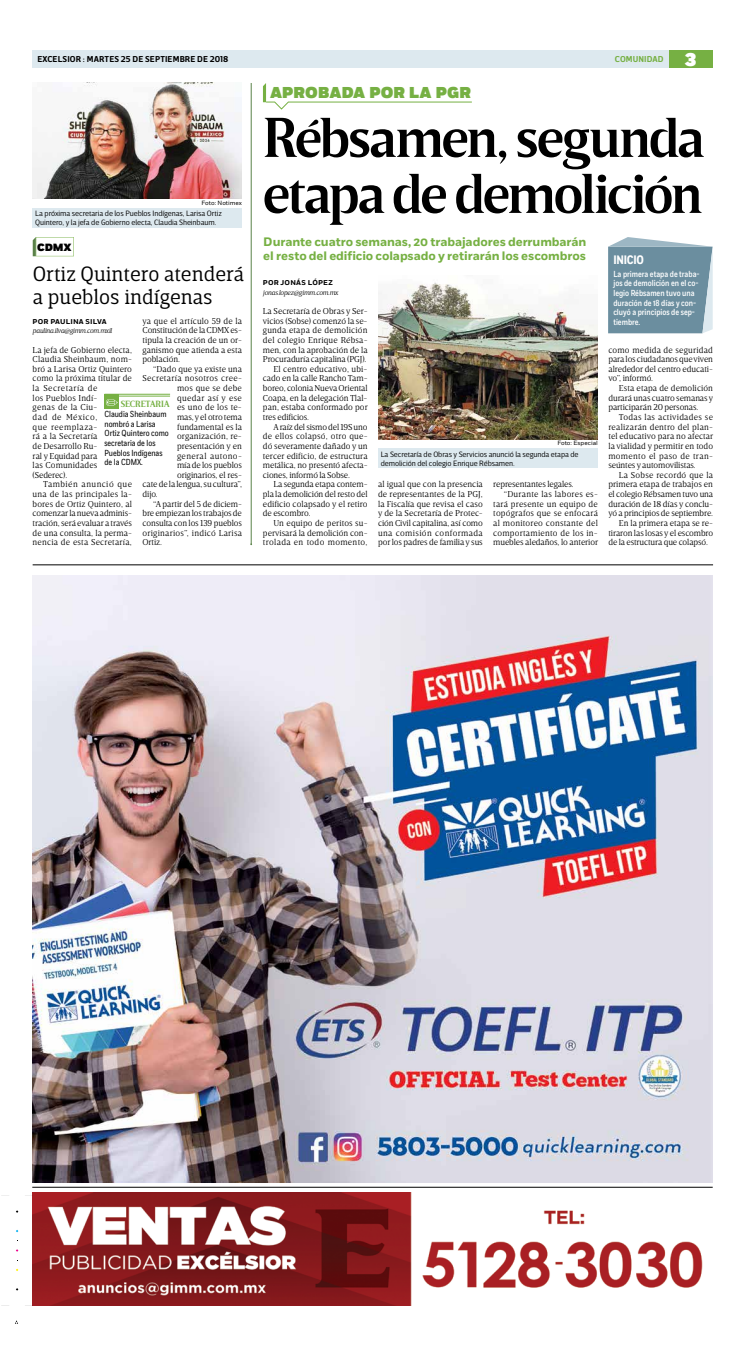
<style>
.page{position:relative;width:745px;height:1355px;background:#fff}
.page>*{position:absolute;margin:0;border:0;box-sizing:border-box;transform-origin:0 0}
.t1{font:600 54.25px/56px "Breve Title";letter-spacing:-.03em;color:#000}
.t2{font:300 21.18px/22.8px "Breve Slab Text";color:#000}
.t3{font:900 18.38px "Fort";color:#fff}
.t4{font:900 15.75px "Fort";letter-spacing:-.005em;color:#76b043}
.t5{font:700 12.25px/14px "Fort";letter-spacing:-.01em;color:#76b043}
.t6{font:700 12.25px "Fort Cond";letter-spacing:-.02em;color:#fff}
.t7{font:900 10.5px "Fort";color:#000}
.t8{font:300 8.75px/9.6px "Breve Text";color:#000;text-align:justify}
.t9{font:300 8.75px "Breve Text";letter-spacing:.025em;color:#000}
.t10{font:300 8.75px "Breve Text";letter-spacing:.02em;color:#000}
.t11{font:500 8.75px/9.6px "Fort Cond";color:#fff}
.t12{font:8.75px/9.6px "Fort Cond";color:#000}
.t13{font:600 8.75px "Breve Sans Text";letter-spacing:.01em;color:#000}
.t14{font:300 8.75px "Breve Text";letter-spacing:.035em;color:#000}
.t15{font:300 8.75px "Breve Text";letter-spacing:.03em;color:#000}
.t16{font:300 8.75px "Breve Text";letter-spacing:-.02em;color:#000}
.t17{font:300 8.75px "Breve Text";letter-spacing:.04em;color:#000}
.t18{font:600 8.75px "Breve Title";letter-spacing:-.015em;color:#76b043}
.t19{font:600 8.75px "Breve Sans Text";letter-spacing:.01em;color:#76b043}
.t20{font:300 7.88px/8.8px "Breve Sans Text";letter-spacing:-.01em;color:#000}
.t21{font:italic 300 7px "Breve Text";letter-spacing:-.04em;color:#000}
.t22{font:700 7px "Fort";letter-spacing:.025em;color:#000}
.t23{font:6.12px "Fort";color:#000}
</style>
<div class="page">
<div style="left:32px;top:50px;width:636px;height:18px;background:#dde9ef"></div>
<div style="left:668px;top:50px;width:44px;height:18px;background:#76b043"></div>
<hr style="left:32px;top:1186px;width:680px;height:1px;background:#000">
<hr style="left:33px;top:564px;width:679px;height:1px;background:#000">
<svg style="left:263px;top:83px;width:209px;height:27px"></svg>
<div style="left:36px;top:237px;width:38px;height:19px;background:#bcd8a3"></div>
<div style="left:36px;top:237px;width:37px;height:19px;background:#fff"></div>
<svg style="left:33px;top:237px;width:3px;height:19px"></svg>
<div style="left:378px;top:449px;width:219px;height:19px;background:#dde9ef"></div>
<div style="left:33px;top:208px;width:209px;height:19px;background:#dde9ef"></div>
<img style="left:378px;top:282px;width:219px;height:157px">
<hr style="left:251px;top:83px;width:1px;height:461px;background:#5a8248">
<img style="left:33px;top:83px;width:209px;height:115px">
<hr style="left:104px;top:396px;width:66px;height:1px;background:#76b043">
<hr style="left:104px;top:394px;width:66px;height:1px;background:#76b043">
<div style="left:104px;top:394px;width:15px;height:15px;background:#76b043"></div>
<svg style="left:106px;top:399px;width:12px;height:6px"></svg>
<img style="left:32px;top:1192px;width:671px;height:113px">
<img style="left:32px;top:575px;width:680px;height:607px">
<svg style="left:608px;top:237px;width:104px;height:96px;background:#7999a9"></svg>
<p class="t13" style="left:38px;top:54px;width:192px">EXCELSIOR : MARTES 25 DE SEPTIEMBRE DE 2018</p>
<p class="t19" style="left:614px;top:54px;width:39px">COMUNIDAD</p>
<h3 class="t3" style="left:684px;top:48px;width:13px">3</h3>
<p class="t23" style="left:201px;top:199px;width:42px">Foto: Notimex</p>
<p class="t20" style="left:35px;top:209px;width:188px">La próxima secretaria de los Pueblos Indígenas, Larisa Ortiz<br>Quintero, y la jefa de Gobierno electa, Claudia Sheinbaum.</p>
<p class="t7" style="left:37px;top:240px;width:36px">CDMX</p>
<h2 class="t2" style="left:33px;top:263px;width:213px">Ortiz Quintero atenderá a pueblos indígenas</h2>
<p class="t8" style="left:142px;top:316px;width:101px">ya que el artículo 59 de la Constitución de la CDMX es&shy;tipula la creación de un or&shy;ganismo que atienda a esta población.</p>
<p class="t8" style="left:153px;top:364px;width:90px">“Dado que ya existe una</p>
<p class="t15" style="left:142px;top:373px;width:101px">Secretaría nosotros cree-</p>
<p class="t10" style="left:177px;top:383px;width:66px">mos que se debe</p>
<p class="t14" style="left:177px;top:393px;width:66px">quedar así y ese</p>
<p class="t10" style="left:177px;top:402px;width:66px">es uno de los te-</p>
<p class="t8" style="left:177px;top:412px;width:67px">mas, y el otro tema</p>
<p class="t8" style="left:177px;top:422px;width:66px">fundamental es la</p>
<p class="t8" style="left:177px;top:431px;width:66px">organización, re-</p>
<p class="t8" style="left:177px;top:441px;width:66px">presentación y en</p>
<p class="t17" style="left:177px;top:450px;width:66px">general autono-</p>
<p class="t8" style="left:177px;top:460px;width:66px">mía de los pueblos</p>
<p class="t8" style="left:177px;top:470px;width:66px">originarios, el res-</p>
<p class="t8" style="left:142px;top:479px;width:101px">cate de la lengua, su cultura”,</p>
<p class="t8" style="left:142px;top:489px;width:17px">dijo.</p>
<p class="t8" style="left:153px;top:499px;width:90px">“A partir del 5 de diciem-</p>
<p class="t8" style="left:142px;top:508px;width:101px">bre empiezan los trabajos de</p>
<p class="t8" style="left:142px;top:518px;width:101px">consulta con los 139 pueblos</p>
<p class="t9" style="left:142px;top:527px;width:101px">originarios”, indicó Larisa</p>
<p class="t8" style="left:142px;top:537px;width:21px">Ortiz.</p>
<p class="t22" style="left:33px;top:317px;width:76px">POR PAULINA SILVA</p>
<p class="t21" style="left:33px;top:327px;width:81px">paulina.ilva@gimm.com.mxil</p>
<p class="t8" style="left:33px;top:345px;width:101px;text-align:left">La jefa de Gobierno electa,<br>Claudia Sheinbaum, nom&shy;bró a Larisa Ortiz Quintero como la próxima titular de la Secretaría de<br>los Pueblos Indí-<br>genas de la Ciu-<br>dad de México,<br>que reemplaza-<br>rá a la Secretaría<br>de Desarrollo Ru-<br>ral y Equidad para<br>las Comunidades (Sederec).</p>
<p class="t8" style="left:33px;top:479px;width:101px;text-indent:10px">También anunció que una de las principales la&shy;bores de Ortiz Quintero, al comenzar la nueva adminis&shy;tración, será evaluar a través de una consulta, la perma&shy;nencia de esta Secretaría,</p>
<p class="t18" style="left:121px;top:399px;width:50px">SECRETARIA</p>
<p class="t12" style="left:104px;top:409px;width:66px">Claudia Sheinbaum nombró a Larisa<br>Ortiz Quintero como secretaria de los<br>Pueblos Indígenas de la CDMX.</p>
<h3 class="t4" style="left:270px;top:83px;width:202px">APROBADA POR LA PGR</h3>
<h1 class="t1" style="left:263px;top:111px;width:442px">Rébsamen, segunda etapa de demolición</h1>
<h3 class="t5" style="left:263px;top:235px;width:324px">Durante cuatro semanas, 20 trabajadores derrumbarán el resto del edificio colapsado y retirarán los escombros</h3>
<p class="t22" style="left:263px;top:278px;width:71px">POR JONÁS LÓPEZ</p>
<p class="t21" style="left:263px;top:288px;width:77px">jonas.lopez@gimm.com.mx</p>
<p class="t8" style="left:263px;top:306px;width:106px">La Secretaría de Obras y Ser-</p>
<p class="t8" style="left:263px;top:316px;width:106px">vicios (Sobse) comenzó la se-</p>
<p class="t10" style="left:263px;top:325px;width:106px">gunda etapa de demolición</p>
<p class="t10" style="left:263px;top:335px;width:106px">del colegio Enrique Rébsa-</p>
<p class="t8" style="left:263px;top:345px;width:106px">men, con la aprobación de la</p>
<p class="t8" style="left:263px;top:354px;width:105px">Procuraduría capitalina (PGJ).</p>
<p class="t8" style="left:273px;top:364px;width:95px">El centro educativo, ubi-</p>
<p class="t8" style="left:263px;top:374px;width:106px">cado en la calle Rancho Tam-</p>
<p class="t8" style="left:263px;top:383px;width:106px">boreo, colonia Nueva Oriental</p>
<p class="t8" style="left:263px;top:393px;width:106px">Coapa, en la delegación Tlal-</p>
<p class="t8" style="left:263px;top:402px;width:106px">pan, estaba conformado por</p>
<p class="t8" style="left:263px;top:412px;width:48px">tres edificios.</p>
<p class="t16" style="left:273px;top:422px;width:95px">A raíz del sismo del 19S uno</p>
<p class="t9" style="left:263px;top:431px;width:106px">de ellos colapsó, otro que-</p>
<p class="t8" style="left:263px;top:441px;width:106px">dó severamente dañado y un</p>
<p class="t8" style="left:263px;top:451px;width:106px">tercer edificio, de estructura</p>
<p class="t8" style="left:263px;top:460px;width:106px">metálica, no presentó afecta-</p>
<p class="t8" style="left:263px;top:470px;width:89px">ciones, informó la Sobse.</p>
<p class="t8" style="left:273px;top:479px;width:96px">La segunda etapa contem-</p>
<p class="t8" style="left:263px;top:489px;width:106px">pla la demolición del resto del</p>
<p class="t8" style="left:263px;top:499px;width:106px">edificio colapsado y el retiro</p>
<p class="t8" style="left:263px;top:508px;width:49px">de escombro.</p>
<p class="t8" style="left:273px;top:518px;width:96px">Un equipo de peritos su-</p>
<p class="t8" style="left:263px;top:528px;width:106px">pervisará la demolición con-</p>
<p class="t14" style="left:263px;top:537px;width:106px">trolada en todo momento,</p>
<h3 class="t6" style="left:613px;top:253px;width:32px">INICIO</h3>
<p class="t11" style="left:613px;top:269px;width:88px">La primera etapa de traba&shy;jos de demolición en el co&shy;legio Rébsamen tuvo una duración de 18 días y con&shy;cluyó a principios de sep&shy;tiembre.</p>
<p class="t8" style="left:608px;top:345px;width:106px">como medida de seguridad para los ciudadanos que viven alrededor del centro educati&shy;vo”, informó.</p>
<p class="t8" style="left:608px;top:383px;width:106px;text-indent:10px">Esta etapa de demolición durará unas cuatro semanas y participarán 20 personas.</p>
<p class="t8" style="left:608px;top:412px;width:106px;text-indent:10px">Todas las actividades se realizarán dentro del plan&shy;tel educativo para no afectar la vialidad y permitir en todo momento el paso de tran&shy;seúntes y automovilistas.</p>
<p class="t9" style="left:618px;top:470px;width:96px">La Sobse recordó que la</p>
<p class="t8" style="left:608px;top:479px;width:106px">primera etapa de trabajos en</p>
<p class="t8" style="left:608px;top:489px;width:106px">el colegio Rébsamen tuvo una</p>
<p class="t8" style="left:608px;top:499px;width:106px">duración de 18 días y conclu-</p>
<p class="t8" style="left:608px;top:508px;width:106px">yó a principios de septiembre.</p>
<p class="t8" style="left:618px;top:518px;width:96px">En la primera etapa se re-</p>
<p class="t8" style="left:608px;top:528px;width:106px">tiraron las losas y el escombro</p>
<p class="t8" style="left:608px;top:537px;width:101px">de la estructura que colapsó.</p>
<p class="t23" style="left:557px;top:440px;width:42px">Foto: Especial</p>
<p class="t20" style="left:380px;top:450px;width:199px">La Secretaría de Obras y Servicios anunció la segunda etapa de demolición del colegio Enrique Rébsamen.</p>
<p class="t8" style="left:378px;top:479px;width:106px">al igual que con la presencia de representantes de la PGJ, la Fiscalía que revisa el caso y de la Secretaría de Protec&shy;ción Civil capitalina, así como una comisión conformada por los padres de familia y sus</p>
<p class="t8" style="left:493px;top:479px;width:82px">representantes legales.</p>
<p class="t9" style="left:503px;top:489px;width:96px">“Durante las labores es-</p>
<p class="t10" style="left:493px;top:499px;width:106px">tará presente un equipo de</p>
<p class="t10" style="left:493px;top:508px;width:106px">topógrafos que se enfocará</p>
<p class="t9" style="left:493px;top:518px;width:106px">al monitoreo constante del</p>
<p class="t9" style="left:493px;top:527px;width:106px">comportamiento de los in-</p>
<p class="t8" style="left:493px;top:537px;width:106px">muebles aledaños, lo anterior</p>
</div>
